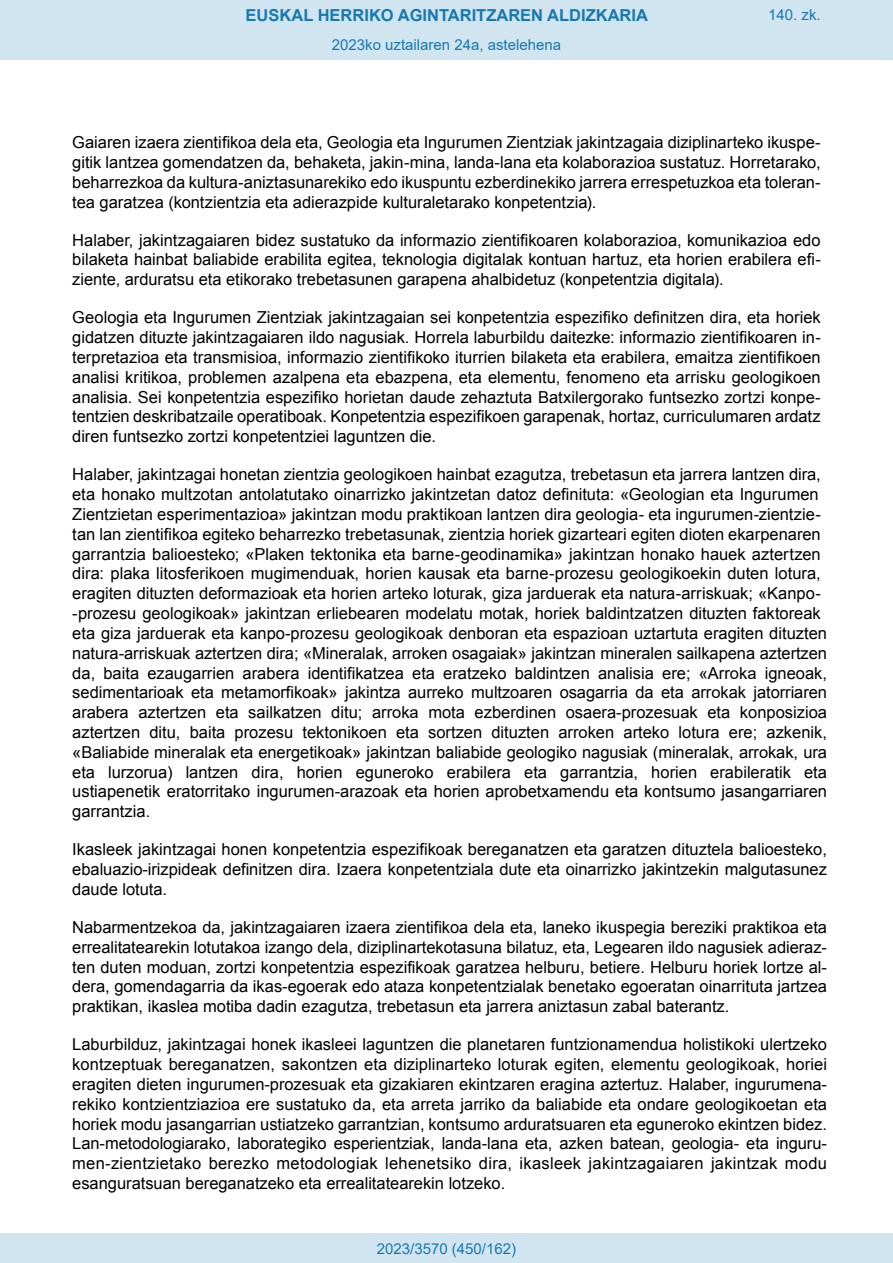
<style>
.page{position:relative;width:893px;height:1263px;background:#fff}
.page>*{position:absolute;margin:0;border:0;box-sizing:border-box;transform-origin:0 0}
.t1{font:16.5px/19.8px "Arial";color:#000;text-align:justify}
.t2{font:700 16.5px "Arial";color:#1879ad}
.Paginacion_Centro{font:15px "Arial";color:#1879ad}
</style>
<div class="page">
<div style="left:0;top:0;width:893px;height:60px;background:#d0e5f0"></div>
<div style="left:0;top:1233px;width:893px;height:30px;background:#d0e5f0"></div>
<p class="t2" style="left:246px;top:3px;width:404px">EUSKAL HERRIKO AGINTARITZAREN ALDIZKARIA</p>
<p class="Paginacion_Centro" style="left:768px;top:5px;width:54px">140. zk.</p>
<p class="Paginacion_Centro" style="left:332px;top:35px;width:231px">2023ko uztailaren 24a, astelehena</p>
<p class="t1" style="left:72px;top:133px;width:750px">Gaiaren izaera zientifikoa dela eta, Geologia eta Ingurumen Zientziak jakintzagaia diziplinarteko ikuspe&shy;gitik lantzea gomendatzen da, behaketa, jakin-mina, landa-lana eta kolaborazioa sustatuz. Horretarako, beharrezkoa da kultura-aniztasunarekiko edo ikuspuntu ezberdinekiko jarrera errespetuzkoa eta toleran&shy;tea garatzea (kontzientzia eta adierazpide kulturaletarako konpetentzia).</p>
<p class="t1" style="left:72px;top:230px;width:750px">Halaber, jakintzagaiaren bidez sustatuko da informazio zientifikoaren kolaborazioa, komunikazioa edo bilaketa hainbat baliabide erabilita egitea, teknologia digitalak kontuan hartuz, eta horien erabilera efi&shy;ziente, arduratsu eta etikorako trebetasunen garapena ahalbidetuz (konpetentzia digitala).</p>
<p class="t1" style="left:72px;top:308px;width:750px">Geologia eta Ingurumen Zientziak jakintzagaian sei konpetentzia espezifiko definitzen dira, eta horiek gidatzen dituzte jakintzagaiaren ildo nagusiak. Horrela laburbildu daitezke: informazio zientifikoaren in&shy;terpretazioa eta transmisioa, informazio zientifikoko iturrien bilaketa eta erabilera, emaitza zientifikoen analisi kritikoa, problemen azalpena eta ebazpena, eta elementu, fenomeno eta arrisku geologikoen analisia. Sei konpetentzia espezifiko horietan daude zehaztuta Batxilergorako funtsezko zortzi konpe&shy;tentzien deskribatzaile operatiboak. Konpetentzia espezifikoen garapenak, hortaz, curriculumaren ardatz diren funtsezko zortzi konpetentziei laguntzen die.</p>
<p class="t1" style="left:72px;top:465px;width:756px;text-align:left">Halaber, jakintzagai honetan zientzia geologikoen hainbat ezagutza, trebetasun eta jarrera lantzen dira, eta honako multzotan antolatutako oinarrizko jakintzetan datoz definituta: «Geologian eta Ingurumen Zientzietan esperimentazioa» jakintzan modu praktikoan lantzen dira geologia- eta ingurumen-zientzie&shy;tan lan zientifikoa egiteko beharrezko trebetasunak, zientzia horiek gizarteari egiten dioten ekarpenaren garrantzia balioesteko; «Plaken tektonika eta barne-geodinamika» jakintzan honako hauek aztertzen dira: plaka litosferikoen mugimenduak, horien kausak eta barne-prozesu geologikoekin duten lotura, eragiten dituzten deformazioak eta horien arteko loturak, giza jarduerak eta natura-arriskuak; «Kanpo--prozesu geologikoak» jakintzan erliebearen modelatu motak, horiek baldintzatzen dituzten faktoreak eta giza jarduerak eta kanpo-prozesu geologikoak denboran eta espazioan uztartuta eragiten dituzten natura-arriskuak aztertzen dira; «Mineralak, arroken osagaiak» jakintzan mineralen sailkapena aztertzen da, baita ezaugarrien arabera identifikatzea eta eratzeko baldintzen analisia ere; «Arroka igneoak, sedimentarioak eta metamorfikoak» jakintza aurreko multzoaren osagarria da eta arrokak jatorriaren arabera aztertzen eta sailkatzen ditu; arroka mota ezberdinen osaera-prozesuak eta konposizioa aztertzen ditu, baita prozesu tektonikoen eta sortzen dituzten arroken arteko lotura ere; azkenik, «Baliabide mineralak eta energetikoak» jakintzan baliabide geologiko nagusiak (mineralak, arrokak, ura eta lurzorua) lantzen dira, horien eguneroko erabilera eta garrantzia, horien erabileratik eta ustiapenetik eratorritako ingurumen-arazoak eta horien aprobetxamendu eta kontsumo jasangarriaren garrantzia.</p>
<p class="t1" style="left:72px;top:840px;width:756px">Ikasleek jakintzagai honen konpetentzia espezifikoak bereganatzen eta garatzen dituztela balioesteko, ebaluazio-irizpideak definitzen dira. Izaera konpetentziala dute eta oinarrizko jakintzekin malgutasunez daude lotuta.</p>
<p class="t1" style="left:72px;top:917px;width:756px">Nabarmentzekoa da, jakintzagaiaren izaera zientifikoa dela eta, laneko ikuspegia bereziki praktikoa eta errealitatearekin lotutakoa izango dela, diziplinartekotasuna bilatuz, eta, Legearen ildo nagusiek adieraz&shy;ten duten moduan, zortzi konpetentzia espezifikoak garatzea helburu, betiere. Helburu horiek lortze al&shy;dera, gomendagarria da ikas-egoerak edo ataza konpetentzialak benetako egoeratan oinarrituta jartzea praktikan, ikaslea motiba dadin ezagutza, trebetasun eta jarrera aniztasun zabal baterantz.</p>
<p class="t1" style="left:72px;top:1035px;width:756px">Laburbilduz, jakintzagai honek ikasleei laguntzen die planetaren funtzionamendua holistikoki ulertzeko kontzeptuak bereganatzen, sakontzen eta diziplinarteko loturak egiten, elementu geologikoak, horiei eragiten dieten ingurumen-prozesuak eta gizakiaren ekintzaren eragina aztertuz. Halaber, ingurumena&shy;rekiko kontzientziazioa ere sustatuko da, eta arreta jarriko da baliabide eta ondare geologikoetan eta horiek modu jasangarrian ustiatzeko garrantzian, kontsumo arduratsuaren eta eguneroko ekintzen bidez.<br>Lan-metodologiarako, laborategiko esperientziak, landa-lana eta, azken batean, geologia- eta inguru&shy;men-zientzietako berezko metodologiak lehenetsiko dira, ikasleek jakintzagaiaren jakintzak modu esanguratsuan bereganatzeko eta errealitatearekin lotzeko.</p>
<p class="Paginacion_Centro" style="left:377px;top:1238px;width:141px">2023/3570 (450/162)</p>
</div>
